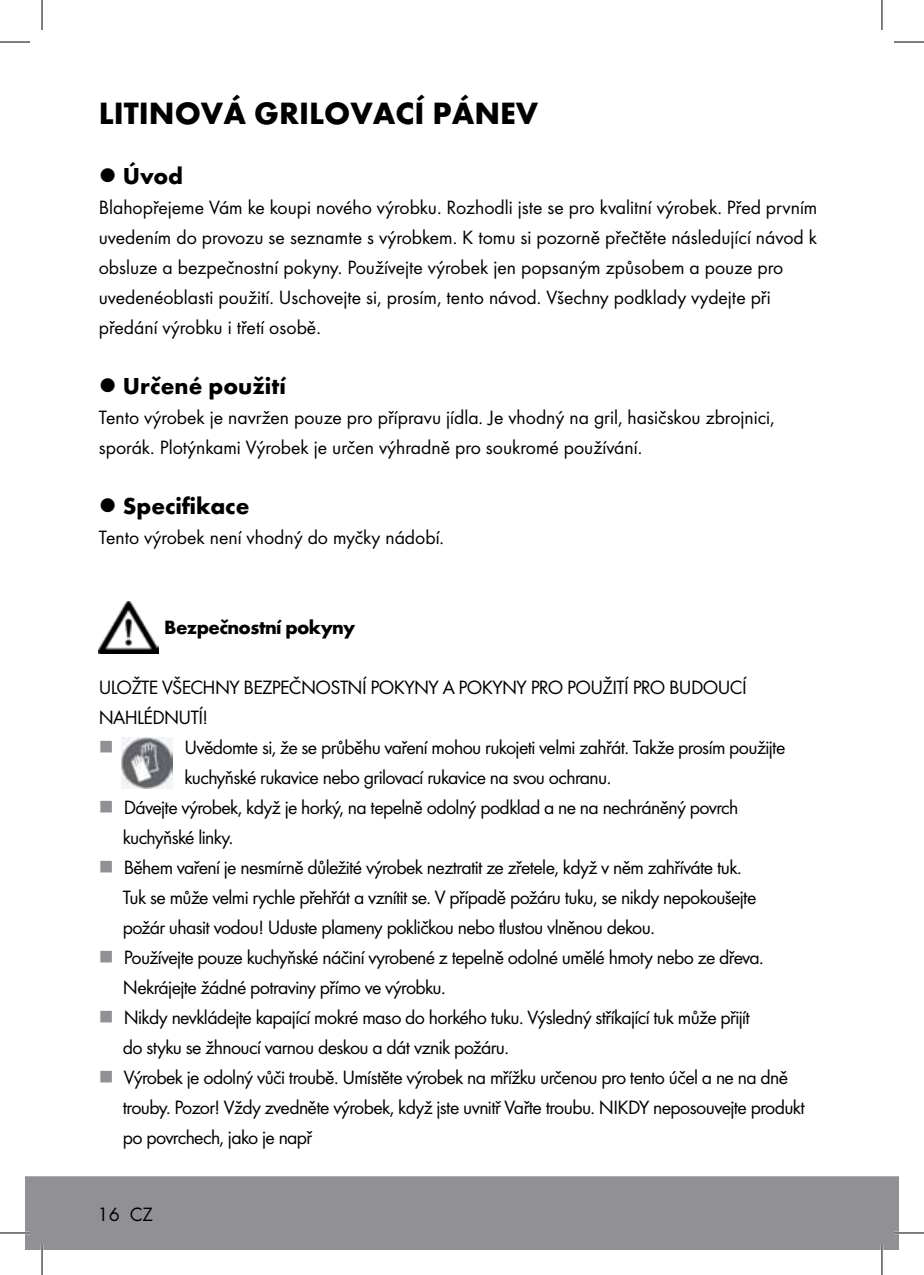
<style>
.page{position:relative;width:924px;height:1275px;background:#fff}
.page>*{position:absolute;margin:0;border:0;box-sizing:border-box;transform-origin:0 0}
.t1{font:700 32px "Futura";color:#000}
.t2{font:700 24px "Futura";color:#000}
.t3{font:20px/30px "Futura Boo";letter-spacing:-.03em;color:#000}
.t4{font:20px/30px "Futura Boo";color:#000}
.t5{font:700 20px "Futura";letter-spacing:-.03em;color:#000}
.t6{font:20px "Wingdings";color:#919195}
.s1{color:#919195}
</style>
<div class="page">
<div style="left:25px;top:1176px;width:873px;height:74px;background:#919195"></div>
<img style="left:99px;top:601px;width:59px;height:52px">
<img style="left:121px;top:737px;width:51px;height:51px">
<hr style="left:0;top:1231px;width:30px;height:3px;background:#fff">
<hr style="left:893px;top:1231px;width:30px;height:3px;background:#fff">
<hr style="left:41px;top:1245px;width:2px;height:30px;background:#fff">
<hr style="left:880px;top:1245px;width:2px;height:30px;background:#fff">
<hr style="left:0;top:42px;width:30px;height:1px;background:#000">
<hr style="left:893px;top:42px;width:30px;height:1px;background:#000">
<hr style="left:0;top:1232px;width:30px;height:1px;background:#000">
<hr style="left:893px;top:1232px;width:30px;height:1px;background:#000">
<hr style="left:42px;top:0;width:1px;height:30px;background:#000">
<hr style="left:42px;top:1245px;width:1px;height:30px;background:#000">
<hr style="left:881px;top:0;width:1px;height:30px;background:#000">
<hr style="left:881px;top:1245px;width:1px;height:30px;background:#000">
<h1 class="t1" style="left:99px;top:93px;width:441px">LITINOVÁ GRILOVACÍ PÁNEV</h1>
<p class="t2" style="left:99px;top:161px;width:86px">● Úvod</p>
<p class="t4" style="left:99px;top:192px;width:719px">Blahopřejeme Vám ke koupi nového výrobku. Rozhodli jste se pro kvalitní výrobek. Před prvním uvedením do provozu se seznamte s výrobkem. K tomu si pozorně přečtěte následující návod k obsluze a bezpečnostní pokyny. Používejte výrobek jen popsaným způsobem a pouze pro uvedenéoblasti použití. Uschovejte si, prosím, tento návod. Všechny podklady vydejte při předání výrobku i třetí osobě.</p>
<p class="t2" style="left:99px;top:371px;width:188px">● Určené použití</p>
<p class="t4" style="left:99px;top:402px;width:677px">Tento výrobek je navržen pouze pro přípravu jídla. Je vhodný na gril, hasičskou zbrojnici, sporák. Plotýnkami Výrobek je určen výhradně pro soukromé používání.</p>
<p class="t2" style="left:99px;top:491px;width:152px">● Specifikace</p>
<p class="t4" style="left:99px;top:522px;width:347px">Tento výrobek není vhodný do myčky nádobí.</p>
<p class="t5" style="left:164px;top:615px;width:192px">Bezpečnostní pokyny</p>
<p class="t3" style="left:99px;top:672px;width:649px">ULOŽTE VŠECHNY BEZPEČNOSTNÍ POKYNY A POKYNY PRO POUŽITÍ PRO BUDOUCÍ<br>NAHLÉDNUTÍ!</p>
<p class="t6" style="left:99px;top:736px;width:16px">■</p>
<p class="t3" style="left:184px;top:732px;width:602px">Uvědomte si, že se průběhu vaření mohou rukojeti velmi zahřát. Takže prosím použijte kuchyňské rukavice nebo grilovací rukavice na svou ochranu.</p>
<p class="t3" style="left:123px;top:792px;width:616px;text-indent:-24px"><span class="s1">■</span> Dávejte výrobek, když je horký, na tepelně odolný podklad a ne na nechráněný povrch kuchyňské linky.</p>
<p class="t3" style="left:123px;top:852px;width:634px;text-indent:-24px"><span class="s1">■</span> Během vaření je nesmírně důležité výrobek neztratit ze zřetele, když v něm zahříváte tuk.<br>Tuk se může velmi rychle přehřát a vznítit se. V případě požáru tuku, se nikdy nepokoušejte požár uhasit vodou! Uduste plameny pokličkou nebo tlustou vlněnou dekou.</p>
<p class="t3" style="left:123px;top:942px;width:642px;text-indent:-24px"><span class="s1">■</span> Používejte pouze kuchyňské náčiní vyrobené z tepelně odolné umělé hmoty nebo ze dřeva.<br>Nekrájejte žádné potraviny přímo ve výrobku.</p>
<p class="t3" style="left:123px;top:1002px;width:628px;text-indent:-24px"><span class="s1">■</span> Nikdy nevkládejte kapající mokré maso do horkého tuku. Výsledný stříkající tuk může přijít do styku se žhnoucí varnou deskou a dát vznik požáru.</p>
<p class="t3" style="left:123px;top:1062px;width:683px;text-indent:-24px"><span class="s1">■</span> Výrobek je odolný vůči troubě. Umístěte výrobek na mřížku určenou pro tento účel a ne na dně trouby. Pozor! Vždy zvedněte výrobek, když jste uvnitř Vařte troubu. NIKDY neposouvejte produkt po povrchech, jako je např</p>
<p class="t3" style="left:98px;top:1199px;width:57px">16 CZ</p>
</div>
